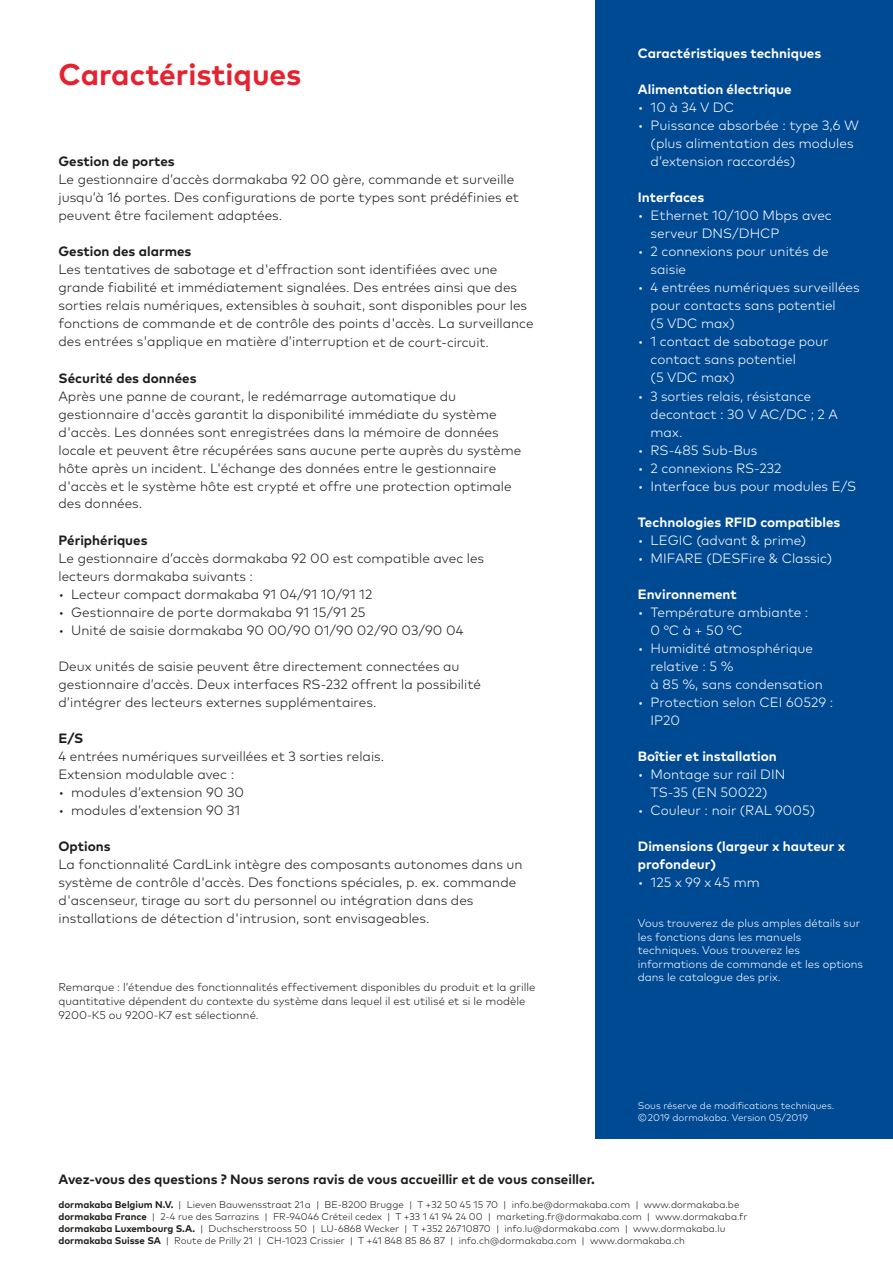
<style>
.page{position:relative;width:893px;height:1263px;background:#fff}
.page>*{position:absolute;margin:0;border:0;box-sizing:border-box;transform-origin:0 0}
.t1{font:700 30px "Mark Pro";color:#e52330}
.t2{font:300 13.5px/18px "Mark Pro";color:#1d1d1b}
.t3{font:300 13.5px/18px "Mark Pro";color:#fff}
.t4{font:700 13.5px/18px "Mark Pro";color:#fff}
.t5{font:700 13.5px "Mark Pro";color:#1d1d1b}
.t6{font:300 11.25px/14.2px "Mark Pro";color:#1d1d1b}
.t7{font:300 11.25px/13.5px "Mark Pro";color:#fff}
.t8{font:300 9.75px/12px "Mark Pro";color:#1d1d1b}
.t9{font:300 9.75px/12px "Mark Pro";color:#fff}
.s1{font-weight:700}
</style>
<div class="page">
<div style="left:595px;top:0;width:298px;height:1138px;background:#004a94"></div>
<h1 class="t1" style="left:58px;top:52px;width:244px">Caractéristiques</h1>
<p class="t5" style="left:58px;top:151px;width:118px">Gestion de portes</p>
<p class="t2" style="left:58px;top:170px;width:462px">Le gestionnaire d’accès dormakaba 92 00 gère, commande et surveille jusqu’à 16 portes. Des configurations de porte types sont prédéfinies et peuvent être facilement adaptées.</p>
<p class="t5" style="left:58px;top:241px;width:134px">Gestion des alarmes</p>
<p class="t2" style="left:58px;top:260px;width:477px">Les tentatives de sabotage et d'effraction sont identifiées avec une grande fiabilité et immédiatement signalées. Des entrées ainsi que des sorties relais numériques, extensibles à souhait, sont disponibles pour les fonctions de commande et de contrôle des points d'accès. La surveillance des entrées s'applique en matière d’interruption et de court-circuit.</p>
<p class="t5" style="left:58px;top:367px;width:140px">Sécurité des données</p>
<p class="t2" style="left:58px;top:386px;width:464px">Après une panne de courant, le redémarrage automatique du gestionnaire d'accès garantit la disponibilité immédiate du système d'accès. Les données sont enregistrées dans la mémoire de données locale et peuvent être récupérées sans aucune perte auprès du système hôte après un incident. L'échange des données entre le gestionnaire d'accès et le système hôte est crypté et offre une protection optimale des données.</p>
<p class="t5" style="left:58px;top:529px;width:91px">Périphériques</p>
<p class="t2" style="left:58px;top:548px;width:427px">Le gestionnaire d’accès dormakaba 92 00 est compatible avec les lecteurs dormakaba suivants :</p>
<p class="t2" style="left:58px;top:584px;width:315px">• Lecteur compact dormakaba 91 04/91 10/91 12</p>
<p class="t2" style="left:58px;top:602px;width:309px">• Gestionnaire de porte dormakaba 91 15/91 25</p>
<p class="t2" style="left:58px;top:620px;width:406px">• Unité de saisie dormakaba 90 00/90 01/90 02/90 03/90 04</p>
<p class="t2" style="left:58px;top:656px;width:424px">Deux unités de saisie peuvent être directement connectées au gestionnaire d’accès. Deux interfaces RS-232 offrent la possibilité d’intégrer des lecteurs externes supplémentaires.</p>
<p class="t5" style="left:58px;top:727px;width:26px">E/S</p>
<p class="t2" style="left:58px;top:746px;width:327px">4 entrées numériques surveillées et 3 sorties relais.<br>Extension modulable avec :</p>
<p class="t2" style="left:58px;top:782px;width:187px">• modules d’extension 90 30</p>
<p class="t2" style="left:58px;top:800px;width:183px">• modules d’extension 90 31</p>
<p class="t5" style="left:58px;top:835px;width:54px">Options</p>
<p class="t2" style="left:58px;top:854px;width:466px">La fonctionnalité CardLink intègre des composants autonomes dans un système de contrôle d'accès. Des fonctions spéciales, p. ex. commande d'ascenseur, tirage au sort du personnel ou intégration dans des installations de détection d'intrusion, sont envisageables.</p>
<p class="t6" style="left:58px;top:979px;width:478px">Remarque : l’étendue des fonctionnalités effectivement disponibles du produit et la grille quantitative dépendent du contexte du système dans lequel il est utilisé et si le modèle<br>9200-K5 ou 9200-K7 est sélectionné.</p>
<p class="t4" style="left:638px;top:44px;width:185px">Caractéristiques techniques</p>
<p class="t4" style="left:638px;top:80px;width:155px">Alimentation électrique</p>
<p class="t3" style="left:638px;top:98px;width:98px">• 10 à 34 V DC</p>
<p class="t3" style="left:651px;top:116px;width:210px;text-indent:-13px">• Puissance absorbée : type 3,6 W (plus alimentation des modules d’extension raccordés)</p>
<p class="t4" style="left:638px;top:188px;width:68px">Interfaces</p>
<p class="t3" style="left:651px;top:206px;width:183px;text-indent:-13px">• Ethernet 10/100 Mbps avec serveur DNS/DHCP</p>
<p class="t3" style="left:651px;top:242px;width:180px;text-indent:-13px">• 2 connexions pour unités de saisie</p>
<p class="t3" style="left:651px;top:278px;width:211px;text-indent:-13px">• 4 entrées numériques surveillées pour contacts sans potentiel<br>(5 VDC max)</p>
<p class="t3" style="left:651px;top:332px;width:180px;text-indent:-13px">• 1 contact de sabotage pour contact sans potentiel<br>(5 VDC max)</p>
<p class="t3" style="left:651px;top:386px;width:189px;text-indent:-13px">• 3 sorties relais, résistance decontact : 30 V AC/DC ; 2 A max.</p>
<p class="t3" style="left:638px;top:440px;width:121px">• RS-485 Sub-Bus</p>
<p class="t3" style="left:638px;top:458px;width:145px">• 2 connexions RS-232</p>
<p class="t3" style="left:638px;top:476px;width:220px">• Interface bus pour modules E/S</p>
<p class="t4" style="left:638px;top:512px;width:204px">Technologies RFID compatibles</p>
<p class="t3" style="left:638px;top:530px;width:170px">• LEGIC (advant &amp; prime)</p>
<p class="t3" style="left:638px;top:548px;width:196px">• MIFARE (DESFire &amp; Classic)</p>
<p class="t4" style="left:638px;top:584px;width:100px">Environnement</p>
<p class="t3" style="left:651px;top:602px;width:159px;text-indent:-13px">• Température ambiante :<br>0 °C à + 50 °C</p>
<p class="t3" style="left:651px;top:638px;width:174px;text-indent:-13px">• Humidité atmosphérique relative : 5 %<br>à 85 %, sans condensation</p>
<p class="t3" style="left:651px;top:692px;width:184px;text-indent:-13px">• Protection selon CEI 60529 :<br>IP20</p>
<p class="t4" style="left:638px;top:746px;width:140px">Boîtier et installation</p>
<p class="t3" style="left:638px;top:764px;width:149px;text-align:center">• Montage sur rail DIN<br>TS-35 (EN 50022)</p>
<p class="t3" style="left:638px;top:800px;width:179px">• Couleur : noir (RAL 9005)</p>
<p class="t4" style="left:638px;top:835px;width:209px">Dimensions (largeur x hauteur x profondeur)</p>
<p class="t3" style="left:638px;top:872px;width:123px">• 125 x 99 x 45 mm</p>
<p class="t7" style="left:638px;top:915px;width:227px">Vous trouverez de plus amples détails sur les fonctions dans les manuels techniques. Vous trouverez les informations de commande et les options dans le catalogue des prix.</p>
<p class="t9" style="left:638px;top:1098px;width:198px">Sous réserve de modifications techniques. © 2019 dormakaba. Version 05/2019</p>
<p class="t9" style="left:664px;top:1110px;width:8px">8</p>
<p class="t9" style="left:776px;top:1110px;width:7px">9</p>
<p class="t9" style="left:802px;top:1110px;width:8px">8</p>
<p class="t5" style="left:58px;top:1168px;width:538px">Avez-vous des questions ? Nous serons ravis de vous accueillir et de vous conseiller.</p>
<p class="t8" style="left:58px;top:1197px;width:690px"><span class="s1">dormakaba Belgium N.V.</span> | Lieven Bauwensstraat 21 a | BE-8200 Brugge | T +32 50 45 15 70 | info.be@dormakaba.com | www.dormakaba.be <span class="s1">dormakaba France</span> | 2-4 rue des Sarrazins | FR-94046 Créteil cedex | T +33 1 41 94 24 00 | marketing.fr@dormakaba.com | www.dormakaba.fr <span class="s1">dormakaba Luxembourg S.A.</span> | Duchscherstrooss 50 | LU-6868 Wecker | T +352 26710870 | info.lu@dormakaba.com | www.dormakaba.lu <span class="s1">dormakaba Suisse SA</span> | Route de Prilly 21 | CH-1023 Crissier | T +41 848 85 86 87 | info.ch@dormakaba.com | www.dormakaba.ch</p>
</div>
